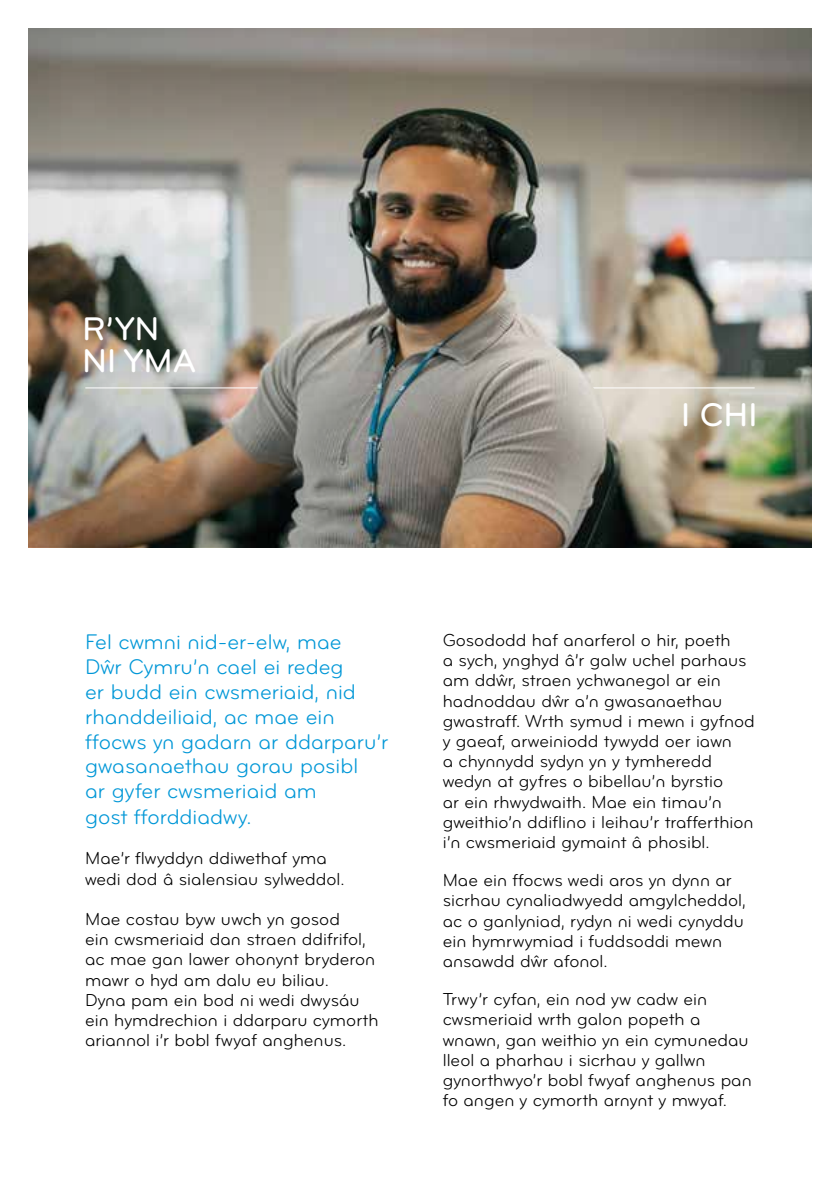
<style>
.page{position:relative;width:840px;height:1191px;background:#fff}
.page>*{position:absolute;margin:0;border:0;box-sizing:border-box;transform-origin:0 0}
.t1{font:34px/32px "Bryant Pro Medium Alternate";letter-spacing:-.01em;color:#fff}
.t2{font:22px/25px "Bryant Pro Regular Alternate";color:#0097d7}
.t3{font:18px/20.2px "Bryant Pro Regular Alternate";color:#000}
</style>
<div class="page">
<img style="left:448px;top:28px;width:363px;height:519px">
<img style="left:28px;top:28px;width:420px;height:519px">
<hr style="left:86px;top:387px;width:173px;height:1px;background:#fff">
<hr style="left:592px;top:387px;width:162px;height:1px;background:#fff">
<h1 class="t1" style="left:82px;top:314px;width:116px">R’YN<br>NI YMA</h1>
<h1 class="t1" style="left:680px;top:399px;width:78px">I CHI</h1>
<p class="t2" style="left:85px;top:629px;width:304px">Fel cwmni nid-er-elw, mae<br>Dŵr Cymru’n cael ei redeg<br>er budd ein cwsmeriaid, nid rhanddeiliaid, ac mae ein ffocws yn gadarn ar ddarparu’r gwasanaethau gorau posibl<br>ar gyfer cwsmeriaid am<br>gost fforddiadwy.</p>
<p class="t3" style="left:85px;top:848px;width:261px">Mae’r flwyddyn ddiwethaf yma wedi dod â sialensiau sylweddol.</p>
<p class="t3" style="left:85px;top:909px;width:295px">Mae costau byw uwch yn gosod<br>ein cwsmeriaid dan straen ddifrifol, ac mae gan lawer ohonynt bryderon mawr o hyd am dalu eu biliau.<br>Dyna pam ein bod ni wedi dwysáu ein hymdrechion i ddarparu cymorth ariannol i’r bobl fwyaf anghenus.</p>
<p class="t3" style="left:442px;top:630px;width:313px">Gosododd haf anarferol o hir, poeth<br>a sych, ynghyd â’r galw uchel parhaus am ddŵr, straen ychwanegol ar ein hadnoddau dŵr a’n gwasanaethau gwastraff. Wrth symud i mewn i gyfnod y gaeaf, arweiniodd tywydd oer iawn<br>a chynnydd sydyn yn y tymheredd wedyn at gyfres o bibellau’n byrstio<br>ar ein rhwydwaith. Mae ein timau’n gweithio’n ddiflino i leihau’r trafferthion i’n cwsmeriaid gymaint â phosibl.</p>
<p class="t3" style="left:442px;top:870px;width:304px">Mae ein ffocws wedi aros yn dynn ar sicrhau cynaliadwyedd amgylcheddol, ac o ganlyniad, rydyn ni wedi cynyddu ein hymrwymiad i fuddsoddi mewn ansawdd dŵr afonol.</p>
<p class="t3" style="left:442px;top:989px;width:310px">Trwy’r cyfan, ein nod yw cadw ein cwsmeriaid wrth galon popeth a wnawn, gan weithio yn ein cymunedau lleol a pharhau i sicrhau y gallwn gynorthwyo’r bobl fwyaf anghenus pan fo angen y cymorth arnynt y mwyaf.</p>
</div>
